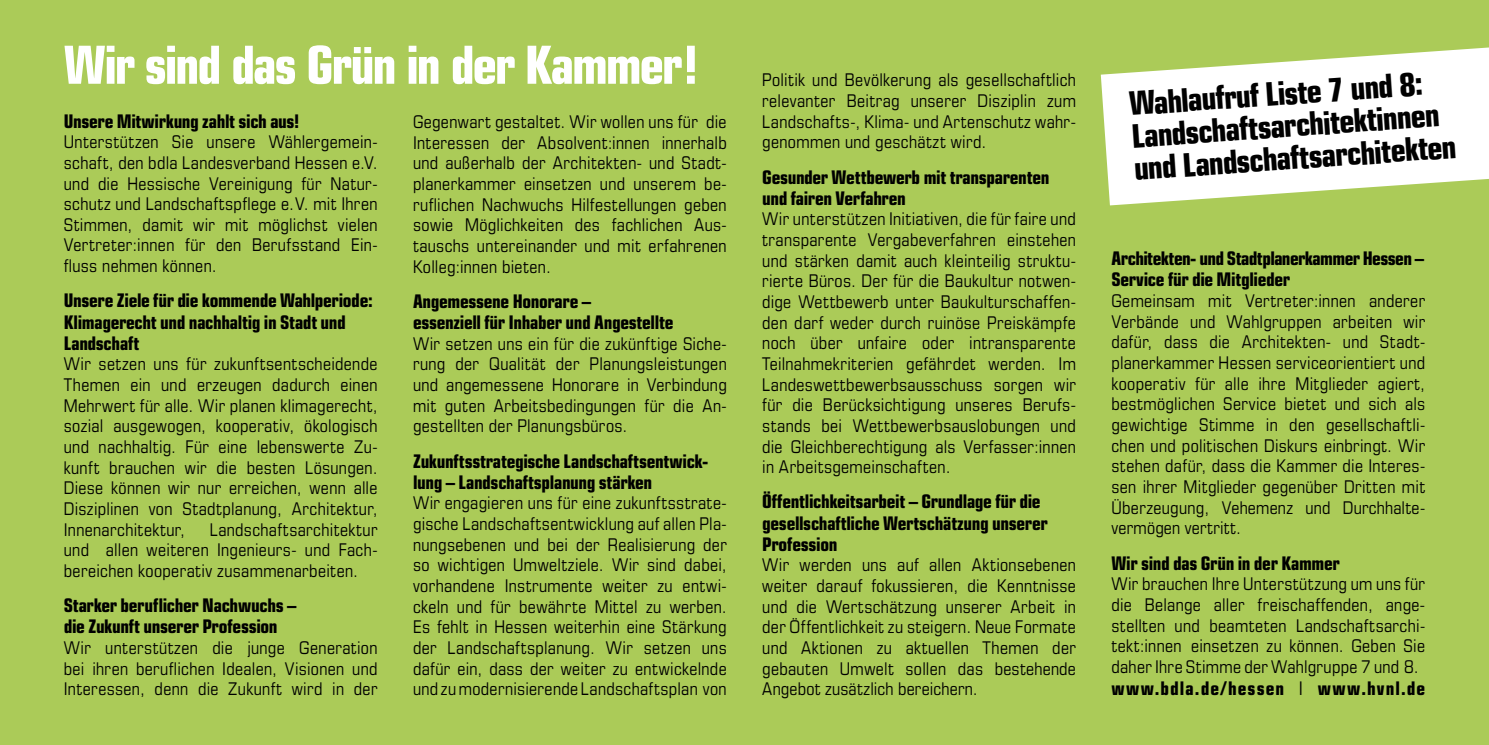
<style>
.page{position:relative;width:1489px;height:745px;background:#fff}
.page>*{position:absolute;margin:0;border:0;box-sizing:border-box;transform-origin:0 0}
.t1{font:700 condensed 52.5px "Eurostile LT Std";letter-spacing:-.04em;color:#fff}
.t2{font:700 condensed 32.5px/32.5px "Eurostile LT Std";color:#000}
.t3{font:700 condensed 18.75px/21.2px "Eurostile LT Std";letter-spacing:-.02em;color:#000}
.t4{font:700 condensed 18.75px "Eurostile LT Std";letter-spacing:.06em;color:#000}
.t5{font:condensed 17.5px/20.8px "Eurostile LT Std";letter-spacing:.02em;color:#000;text-align:justify}
.s1{font-weight:400}
</style>
<div class="page">
<div style="left:0;top:0;width:1488px;height:744px;background:#abcb58"></div>
<svg style="left:1100px;top:47px;width:388px;height:158px;fill:#fff"></svg>
<h1 class="t1" style="left:64px;top:33px;width:636px">Wir sind das Grün in der Kammer!</h1>
<p class="t3" style="left:64px;top:110px;width:237px">Unsere Mitwirkung zahlt sich aus!</p>
<p class="t5" style="left:64px;top:131px;width:315px">Unterstützen Sie unsere Wählergemein&shy;schaft, den bdla Landesverband Hessen e.V. und die Hessische Vereinigung für Natur&shy;schutz und Landschaftspflege e.V. mit Ihren Stimmen, damit wir mit möglichst vielen Vertreter:innen für den Berufsstand Ein&shy;fluss nehmen können.</p>
<p class="t3" style="left:64px;top:290px;width:310px">Unsere Ziele für die kommende Wahlperiode:<br>Klimagerecht und nachhaltig in Stadt und<br>Landschaft</p>
<p class="t5" style="left:64px;top:353px;width:315px">Wir setzen uns für zukunftsentscheidende Themen ein und erzeugen dadurch einen Mehrwert für alle. Wir planen klimagerecht, sozial ausgewogen, kooperativ, ökologisch und nachhaltig. Für eine lebenswerte Zu&shy;kunft brauchen wir die besten Lösungen.<br>Diese können wir nur erreichen, wenn alle Disziplinen von Stadtplanung, Architektur, Innenarchitektur,</p>
<p class="t5" style="left:64px;top:518px;width:315px;text-indent:146px">Landschaftsarchitektur und allen weiteren Ingenieurs- und Fach&shy;bereichen kooperativ zusammenarbeiten.</p>
<p class="t3" style="left:64px;top:594px;width:234px">Starker beruflicher Nachwuchs – die Zukunft unserer Profession</p>
<p class="t5" style="left:64px;top:636px;width:315px">Wir unterstützen die junge Generation bei ihren beruflichen Idealen, Visionen und Interessen, denn die Zukunft wird in der</p>
<p class="t5" style="left:413px;top:111px;width:315px">Gegenwart gestaltet. Wir wollen uns für die Interessen der Absolvent:innen innerhalb und außerhalb der Architekten- und Stadt&shy;planerkammer einsetzen und unserem be&shy;ruflichen Nachwuchs Hilfestellungen geben sowie Möglichkeiten des fachlichen Aus&shy;tauschs untereinander und mit erfahrenen Kolleg:innen bieten.</p>
<p class="t3" style="left:413px;top:290px;width:262px">Angemessene Honorare –<br>essenziell für Inhaber und Angestellte</p>
<p class="t5" style="left:413px;top:332px;width:315px">Wir setzen uns ein für die zukünftige Siche&shy;rung der Qualität der Planungsleistungen und angemessene Honorare in Verbindung mit guten Arbeitsbedingungen für die An&shy;gestellten der Planungsbüros.</p>
<p class="t3" style="left:413px;top:450px;width:297px">Zukunftsstrategische Landschaftsentwick&shy;lung – Landschaftsplanung stärken</p>
<p class="t5" style="left:413px;top:492px;width:315px">Wir engagieren uns für eine zukunftsstrate&shy;gische Landschaftsentwicklung auf allen Pla&shy;nungsebenen und bei der Realisierung der so wichtigen Umweltziele. Wir sind dabei, vorhandene Instrumente weiter zu entwi&shy;ckeln und für bewährte Mittel zu werben.<br>Es fehlt in Hessen weiterhin eine Stärkung der Landschaftsplanung. Wir setzen uns dafür ein, dass der weiter zu entwickelnde und zu modernisierende Landschaftsplan von</p>
<p class="t5" style="left:762px;top:69px;width:315px">Politik und Bevölkerung als gesellschaftlich relevanter Beitrag unserer Disziplin zum Landschafts-, Klima- und Artenschutz wahr&shy;genommen und geschätzt wird.</p>
<p class="t3" style="left:762px;top:166px;width:289px">Gesunder Wettbewerb mit transparenten und fairen Verfahren</p>
<p class="t5" style="left:762px;top:208px;width:315px">Wir unterstützen Initiativen, die für faire und transparente Vergabeverfahren einstehen und stärken damit auch kleinteilig struktu&shy;rierte Büros. Der für die Baukultur notwen&shy;dige Wettbewerb unter Baukulturschaffen&shy;den darf weder durch ruinöse Preiskämpfe noch über unfaire oder intransparente Teilnahmekriterien gefährdet werden. Im Landeswettbewerbsausschuss sorgen wir für die Berücksichtigung unseres Berufs&shy;stands bei Wettbewerbsauslobungen und die Gleichberechtigung als Verfasser:innen in Arbeitsgemeinschaften.</p>
<p class="t3" style="left:762px;top:491px;width:287px">Öffentlichkeitsarbeit – Grundlage für die gesellschaftliche Wertschätzung unserer<br>Profession</p>
<p class="t5" style="left:762px;top:554px;width:315px">Wir werden uns auf allen Aktionsebenen weiter darauf fokussieren, die Kenntnisse und die Wertschätzung unserer Arbeit in der Öffentlichkeit zu steigern. Neue Formate und Aktionen zu aktuellen Themen der gebauten Umwelt sollen das bestehende Angebot zusätzlich bereichern.</p>
<h2 class="t2" style="left:1128px;top:88px;width:325px;rotate:-4deg">Wahlaufruf Liste 7 und 8:<br>Landschaftsarchitektinnen und Landschaftsarchitekten</h2>
<p class="t3" style="left:1111px;top:248px;width:314px">Architekten- und Stadtplanerkammer Hessen –<br>Service für die Mitglieder</p>
<p class="t5" style="left:1111px;top:290px;width:315px">Gemeinsam mit Vertreter:innen anderer Verbände und Wahlgruppen arbeiten wir dafür, dass die Architekten- und Stadt&shy;planerkammer Hessen serviceorientiert und kooperativ für alle ihre Mitglieder agiert, bestmöglichen Service bietet und sich als gewichtige Stimme in den gesellschaftli&shy;chen und politischen Diskurs einbringt. Wir stehen dafür, dass die Kammer die Interes&shy;sen ihrer Mitglieder gegenüber Dritten mit Überzeugung, Vehemenz und Durchhalte&shy;vermögen vertritt.</p>
<p class="t3" style="left:1111px;top:552px;width:230px">Wir sind das Grün in der Kammer</p>
<p class="t5" style="left:1111px;top:573px;width:315px">Wir brauchen Ihre Unterstützung um uns für die Belange aller freischaffenden, ange&shy;stellten und beamteten Landschaftsarchi&shy;tekt:innen einsetzen zu können. Geben Sie daher Ihre Stimme der Wahlgruppe 7 und 8.</p>
<p class="t4" style="left:1111px;top:676px;width:315px">www.bdla.de/hessen <span class="s1">I</span> www.hvnl.de</p>
</div>
